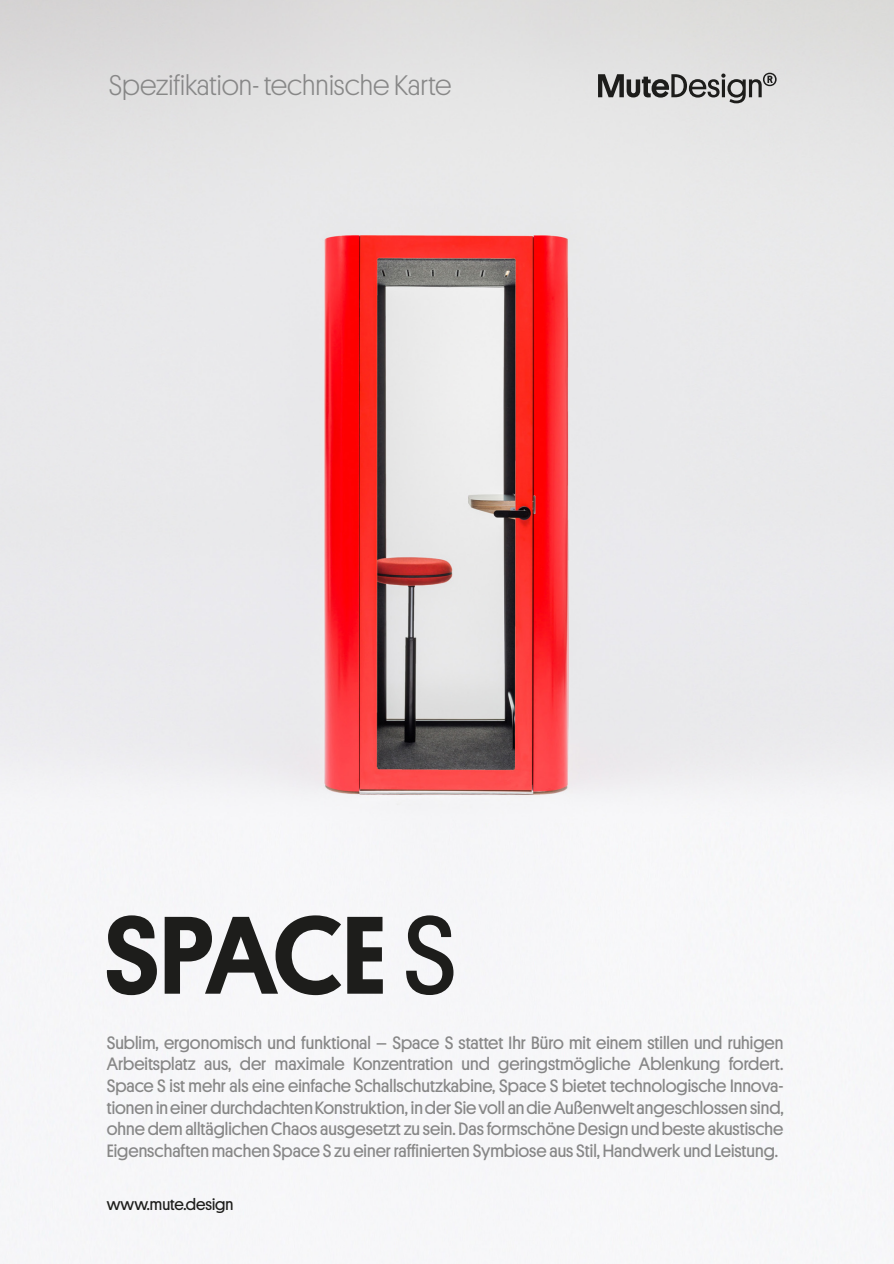
<style>
.page{position:relative;width:894px;height:1264px;background:#fff}
.page>*{position:absolute;margin:0;border:0;box-sizing:border-box;transform-origin:0 0}
.t1{font:500 111px "Platform";letter-spacing:-.02em;color:#1d1d1b}
.t2{font:300 28.5px "Platform";color:#878787}
.t3{font:18px/21.6px "Platform";color:#878787;text-align:justify}
.t4{font:16.5px "Platform";color:#1d1d1b}
.s1{font-weight:400}
</style>
<div class="page">
<img style="left:0;top:0;width:893px;height:1263px">
<svg style="left:597px;top:73px;width:179px;height:30px"></svg>
<h2 class="t2" style="left:109px;top:72px;width:344px">Spezifikation- technische Karte</h2>
<h1 class="t1" style="left:104px;top:901px;width:353px">SPACE <span class="s1">S</span></h1>
<p class="t3" style="left:107px;top:1031px;width:678px">Sublim, ergonomisch und funktional – Space S stattet Ihr Büro mit einem stillen und ruhigen Arbeitsplatz aus, der maximale Konzentration und geringstmögliche Ablenkung fordert.<br>Space S ist mehr als eine einfache Schallschutzkabine, Space S bietet technologische Innova&shy;tionen ineiner durchdachtenKonstruktion, inder Sievoll andie Außenweltangeschlossen sind, ohne dem alltäglichen Chaos ausgesetzt zu sein. Das formschöne Design undbeste akustische Eigenschaften machen Space S zu einer raffinierten Symbiose aus Stil, Handwerk und Leistung.</p>
<p class="t4" style="left:107px;top:1196px;width:128px">www.mute.design</p>
</div>
